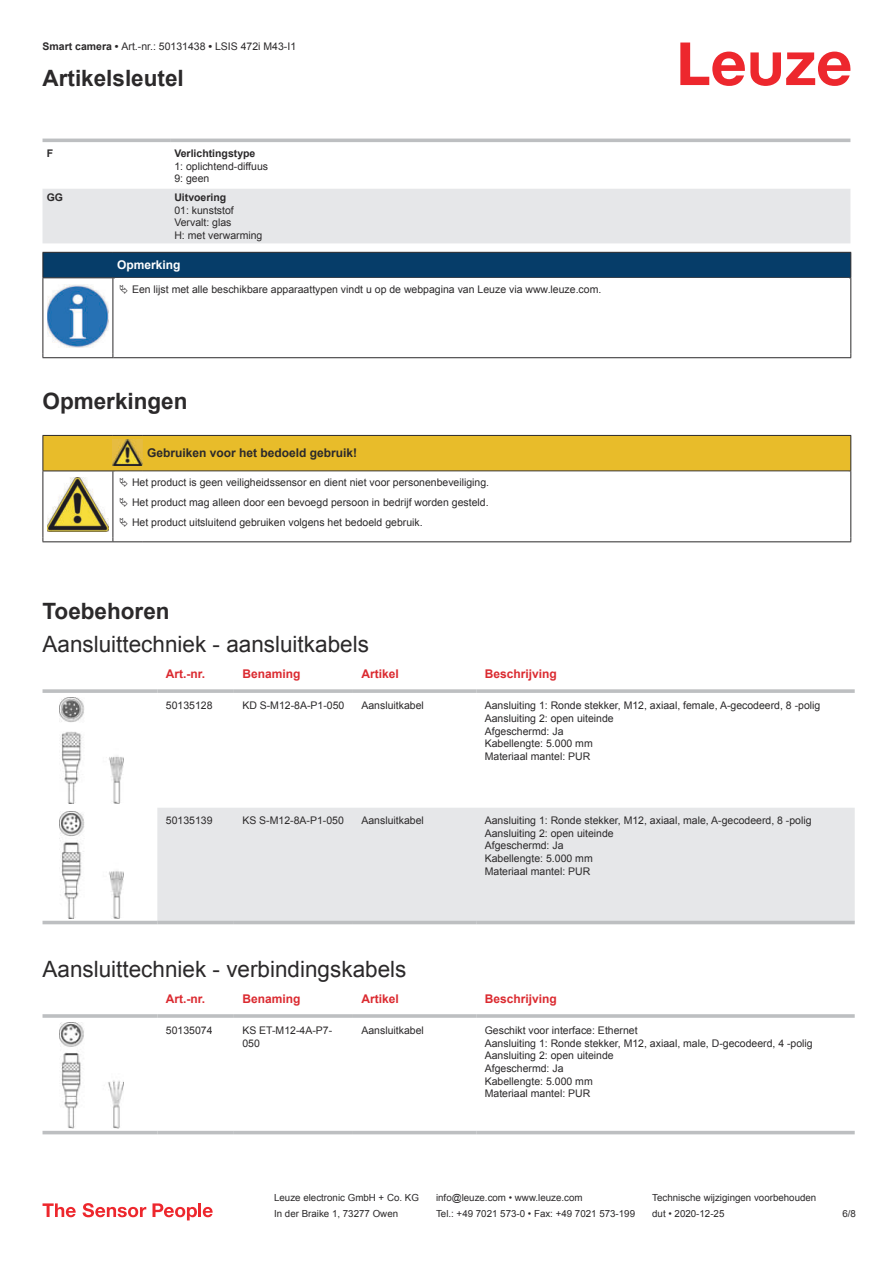
<style>
.page{position:relative;width:893px;height:1263px;background:#fff}
.page>*{position:absolute;margin:0;border:0;box-sizing:border-box;transform-origin:0 0}
.t1{font:22.5px "Arial";color:#2b292a}
.t2{font:700 22.5px "Arial";color:#2b292a}
.t3{font:700 12px "Arial";color:#db2a30}
.t4{font:700 12px "Arial";color:#2b292a}
.t5{font:700 12px "Arial";color:#fff}
.t6{font:10.5px/12.6px "Arial";color:#2b292a}
.t7{font:700 10.5px "Arial";color:#2b292a}
.t8{font:9.75px "Arial";color:#2b292a}
.s1{font-weight:700}
</style>
<div class="page">
<svg style="left:680px;top:43px;width:170px;height:43px"></svg>
<svg style="left:43px;top:138px;width:807px;height:1px"></svg>
<div style="left:43px;top:189px;width:807px;height:54px;background:#e6e7e9"></div>
<hr style="left:43px;top:139px;width:127px;height:3px;background:#bdbfc1">
<hr style="left:170px;top:139px;width:680px;height:3px;background:#bdbfc1">
<svg style="left:43px;top:803px;width:812px;height:122px"></svg>
<div style="left:157px;top:808px;width:698px;height:113px;background:#e6e7e9"></div>
<svg style="left:43px;top:689px;width:114px;height:4px"></svg>
<svg style="left:157px;top:689px;width:77px;height:4px"></svg>
<svg style="left:234px;top:689px;width:119px;height:4px"></svg>
<svg style="left:353px;top:689px;width:123px;height:4px"></svg>
<svg style="left:476px;top:689px;width:379px;height:4px;background:#c3c5c7"></svg>
<hr style="left:43px;top:921px;width:114px;height:3px;background:#bdbfc1">
<hr style="left:157px;top:921px;width:77px;height:3px;background:#bdbfc1">
<hr style="left:234px;top:921px;width:119px;height:3px;background:#bdbfc1">
<hr style="left:353px;top:921px;width:123px;height:3px;background:#bdbfc1">
<hr style="left:476px;top:921px;width:379px;height:3px;background:#bdbfc1">
<img style="left:59px;top:697px;width:65px;height:106px">
<img style="left:59px;top:812px;width:65px;height:106px">
<svg style="left:43px;top:1128px;width:812px;height:7px"></svg>
<hr style="left:43px;top:1014px;width:114px;height:4px;background:#c3c5c7">
<svg style="left:157px;top:1014px;width:77px;height:4px"></svg>
<hr style="left:234px;top:1014px;width:119px;height:4px;background:#c4c6c8">
<hr style="left:353px;top:1014px;width:123px;height:4px;background:#c3c5c7">
<svg style="left:476px;top:1014px;width:379px;height:4px;background:#c3c5c7"></svg>
<hr style="left:43px;top:1131px;width:114px;height:3px;background:#bdbfc1">
<hr style="left:157px;top:1131px;width:77px;height:3px;background:#bdbfc1">
<hr style="left:234px;top:1131px;width:119px;height:3px;background:#bdbfc1">
<hr style="left:353px;top:1131px;width:123px;height:3px;background:#bdbfc1">
<hr style="left:476px;top:1131px;width:379px;height:3px;background:#bdbfc1">
<img style="left:59px;top:1022px;width:65px;height:106px">
<svg style="left:43px;top:1203px;width:33px;height:14px"></svg>
<svg style="left:83px;top:1203px;width:63px;height:14px"></svg>
<svg style="left:153px;top:1203px;width:44px;height:17px"></svg>
<hr style="left:198px;top:1203px;width:3px;height:14px;background:#ed272d">
<svg style="left:203px;top:1207px;width:10px;height:10px"></svg>
<div style="left:43px;top:252px;width:808px;height:26px;background:#063d69"></div>
<hr style="left:113px;top:277px;width:738px;height:1px;background:#2b292a">
<hr style="left:43px;top:278px;width:1px;height:75px;background:#2b292a">
<hr style="left:113px;top:278px;width:1px;height:75px;background:#2b292a">
<hr style="left:850px;top:278px;width:1px;height:75px;background:#2b292a">
<hr style="left:43px;top:357px;width:70px;height:1px;background:#2b292a">
<hr style="left:113px;top:357px;width:738px;height:1px;background:#2b292a">
<img style="left:47px;top:284px;width:61px;height:63px">
<hr style="left:43px;top:541px;width:70px;height:1px;background:#2b292a">
<hr style="left:113px;top:541px;width:30px;height:1px;background:#2b292a">
<hr style="left:143px;top:541px;width:708px;height:1px;background:#2b292a">
<svg style="left:43px;top:435px;width:808px;height:106px"></svg>
<p class="t6" style="left:43px;top:41px;width:255px"><span class="s1">Smart camera •</span> Art.-nr.: 50131438 <span class="s1">•</span> LSIS 472i M43-I1</p>
<h1 class="t2" style="left:43px;top:70px;width:143px">Artikelsleutel</h1>
<p class="t7" style="left:47px;top:149px;width:8px">F</p>
<p class="t7" style="left:174px;top:149px;width:83px">Verlichtingstype</p>
<p class="t6" style="left:174px;top:161px;width:95px">1: oplichtend-diffuus<br>9: geen</p>
<p class="t7" style="left:47px;top:193px;width:18px">GG</p>
<p class="t7" style="left:174px;top:193px;width:53px">Uitvoering</p>
<p class="t6" style="left:174px;top:204px;width:90px">01: kunststof<br>Vervalt: glas<br>H: met verwarming</p>
<p class="t5" style="left:117px;top:260px;width:65px">Opmerking</p>
<p class="t6" style="left:132px;top:284px;width:471px">Een lijst met alle beschikbare apparaattypen vindt u op de webpagina van Leuze via www.leuze.com.</p>
<h1 class="t2" style="left:43px;top:393px;width:147px">Opmerkingen</h1>
<p class="t4" style="left:147px;top:449px;width:212px">Gebruiken voor het bedoeld gebruik!</p>
<p class="t6" style="left:132px;top:473px;width:359px;line-height:20.2px;text-align:justify">Het product is geen veiligheidssensor en dient niet voor personenbeveiliging.<br>Het product mag alleen door een bevoegd persoon in bedrijf worden gesteld.<br>Het product uitsluitend gebruiken volgens het bedoeld gebruik.</p>
<h1 class="t2" style="left:43px;top:602px;width:129px">Toebehoren</h1>
<h1 class="t1" style="left:43px;top:636px;width:328px">Aansluittechniek - aansluitkabels</h1>
<p class="t3" style="left:166px;top:670px;width:41px">Art.-nr.</p>
<p class="t3" style="left:242px;top:670px;width:60px">Benaming</p>
<p class="t3" style="left:361px;top:670px;width:39px">Artikel</p>
<p class="t3" style="left:485px;top:670px;width:74px">Beschrijving</p>
<p class="t6" style="left:166px;top:700px;width:48px">50135128</p>
<p class="t6" style="left:242px;top:700px;width:104px">KD S-M12-8A-P1- 050</p>
<p class="t6" style="left:361px;top:700px;width:64px">Aansluitkabel</p>
<p class="t6" style="left:485px;top:700px;width:337px">Aansluiting 1: Ronde stekker, M12, axiaal, female, A-gecodeerd, 8 -polig Aansluiting 2: open uiteinde<br>Afgeschermd: Ja<br>Kabellengte: 5.000 mm<br>Materiaal mantel: PUR</p>
<p class="t6" style="left:166px;top:815px;width:48px">50135139</p>
<p class="t6" style="left:242px;top:815px;width:103px">KS S-M12-8A-P1-050</p>
<p class="t6" style="left:361px;top:815px;width:64px">Aansluitkabel</p>
<p class="t6" style="left:485px;top:815px;width:328px">Aansluiting 1: Ronde stekker, M12, axiaal, male, A-gecodeerd, 8 -polig<br>Aansluiting 2: open uiteinde<br>Afgeschermd: Ja<br>Kabellengte: 5.000 mm<br>Materiaal mantel: PUR</p>
<h1 class="t1" style="left:43px;top:961px;width:365px">Aansluittechniek - verbindingskabels</h1>
<p class="t3" style="left:166px;top:995px;width:41px">Art.-nr.</p>
<p class="t3" style="left:242px;top:995px;width:60px">Benaming</p>
<p class="t3" style="left:361px;top:995px;width:39px">Artikel</p>
<p class="t3" style="left:485px;top:995px;width:74px">Beschrijving</p>
<p class="t6" style="left:166px;top:1025px;width:48px">50135074</p>
<p class="t6" style="left:242px;top:1025px;width:91px">KS ET-M12-4A-P7-<br>050</p>
<p class="t6" style="left:361px;top:1025px;width:64px">Aansluitkabel</p>
<p class="t6" style="left:485px;top:1025px;width:329px">Geschikt voor interface: Ethernet<br>Aansluiting 1: Ronde stekker, M12, axiaal, male, D-gecodeerd, 4 -polig Aansluiting 2: open uiteinde<br>Afgeschermd: Ja<br>Kabellengte: 5.000 mm<br>Materiaal mantel: PUR</p>
<p class="t8" style="left:274px;top:1194px;width:146px">Leuze electronic GmbH + Co. KG</p>
<p class="t8" style="left:436px;top:1194px;width:148px">info@leuze.com • www.leuze.com</p>
<p class="t8" style="left:652px;top:1194px;width:166px">Technische wijzigingen voorbehouden</p>
<p class="t8" style="left:274px;top:1210px;width:126px">In der Braike 1, 73277 Owen</p>
<p class="t8" style="left:436px;top:1210px;width:201px">Tel.: +49 7021 573-0 • Fax: +49 7021 573-199</p>
<p class="t8" style="left:652px;top:1210px;width:74px">dut • 2020-12-25</p>
<p class="t8" style="left:842px;top:1210px;width:15px">6 /8</p>
</div>
